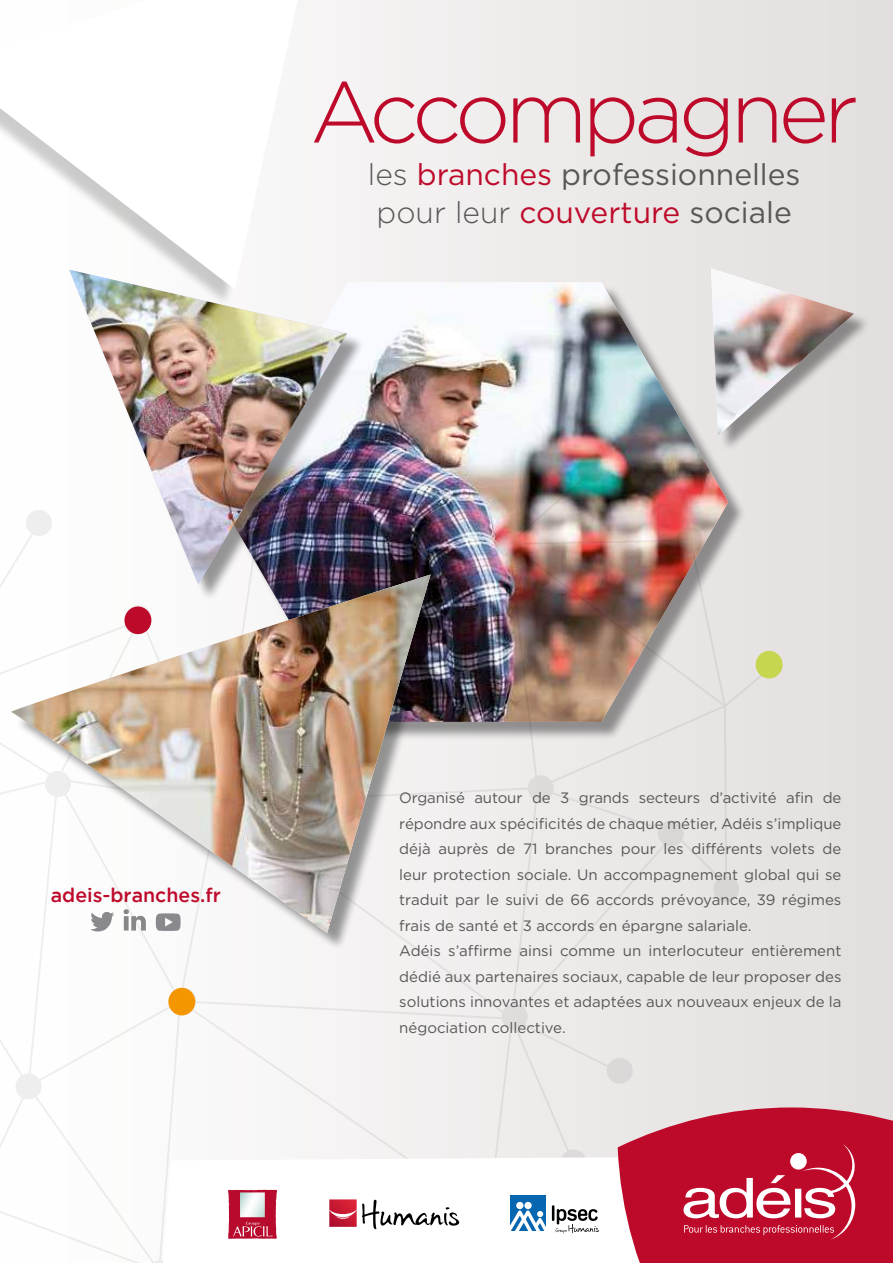
<style>
.page{position:relative;width:893px;height:1263px;background:#fff}
.page>*{position:absolute;margin:0;border:0;box-sizing:border-box;transform-origin:0 0}
.t1{font:300 86.55px "Gotham HTF";letter-spacing:-.06em;color:#be0a2a}
.t2{font:30px/38px "Gotham HTF";color:#575756}
.t3{font:500 19.5px "Gotham";color:#be0a2a}
.t4{font:15px/25.5px "Gotham HTF";color:#575756}
.s1{font-weight:300}
.s2{color:#be0a2a}
</style>
<div class="page">
<svg style="left:0;top:108px;width:209px;height:162px"></svg>
<img style="left:365px;top:282px;width:346px;height:135px">
<div style="left:73px;top:272px;width:292px;height:330px;background:#000;opacity:.4"></div>
<img style="left:69px;top:270px;width:278px;height:147px">
<div style="left:714px;top:272px;width:157px;height:181px;background:#e4e0e0"></div>
<img style="left:711px;top:268px;width:143px;height:149px">
<img style="left:0;top:417px;width:782px;height:846px">
<div style="left:168px;top:988px;width:27px;height:27px;background:#f49600;border-radius:50%"></div>
<div style="left:756px;top:651px;width:27px;height:27px;background:#c7d64f;border-radius:50%"></div>
<svg style="left:163px;top:1156px;width:455px;height:107px"></svg>
<svg style="left:552px;top:1205px;width:47px;height:28px"></svg>
<div style="left:510px;top:1195px;width:36px;height:36px;background:#0666b0"></div>
<div style="left:516px;top:1202px;width:7px;height:7px;background:#fff;border-radius:50%"></div>
<div style="left:524px;top:1202px;width:8px;height:7px;background:#fff;border-radius:50%"></div>
<svg style="left:510px;top:1210px;width:36px;height:21px"></svg>
<svg style="left:227px;top:1189px;width:51px;height:51px"></svg>
<svg style="left:329px;top:1199px;width:130px;height:30px"></svg>
<div style="left:14px;top:578px;width:435px;height:372px;background:#000;opacity:.4"></div>
<img style="left:5px;top:574px;width:426px;height:359px">
<svg style="left:618px;top:1107px;width:275px;height:156px;background:#c7314c"></svg>
<h1 class="t1" style="left:310px;top:65px;width:550px">Accompagner</h1>
<h2 class="t2" style="left:368px;top:155px;width:434px"><span class="s1">les</span> <span class="s2">branches</span> professionnelles <span class="s1">pour leur</span> <span class="s2">couverture</span> sociale</h2>
<h3 class="t3" style="left:51px;top:884px;width:172px">adeis-branches.fr</h3>
<p class="t4" style="left:399px;top:785px;width:444px">Organisé autour de 3 grands secteurs d’activité afin de répondre aux spécificités de chaque métier, Adéis s’implique déjà auprès de 71 branches pour les différents volets de leur protection sociale. Un accompagnement global qui se traduit par le suivi de 66 accords prévoyance, 39 régimes frais de santé et 3 accords en épargne salariale.<br>Adéis s’affirme ainsi comme un interlocuteur entièrement dédié aux partenaires sociaux, capable de leur proposer des solutions innovantes et adaptées aux nouveaux enjeux de la négociation collective.</p>
</div>
